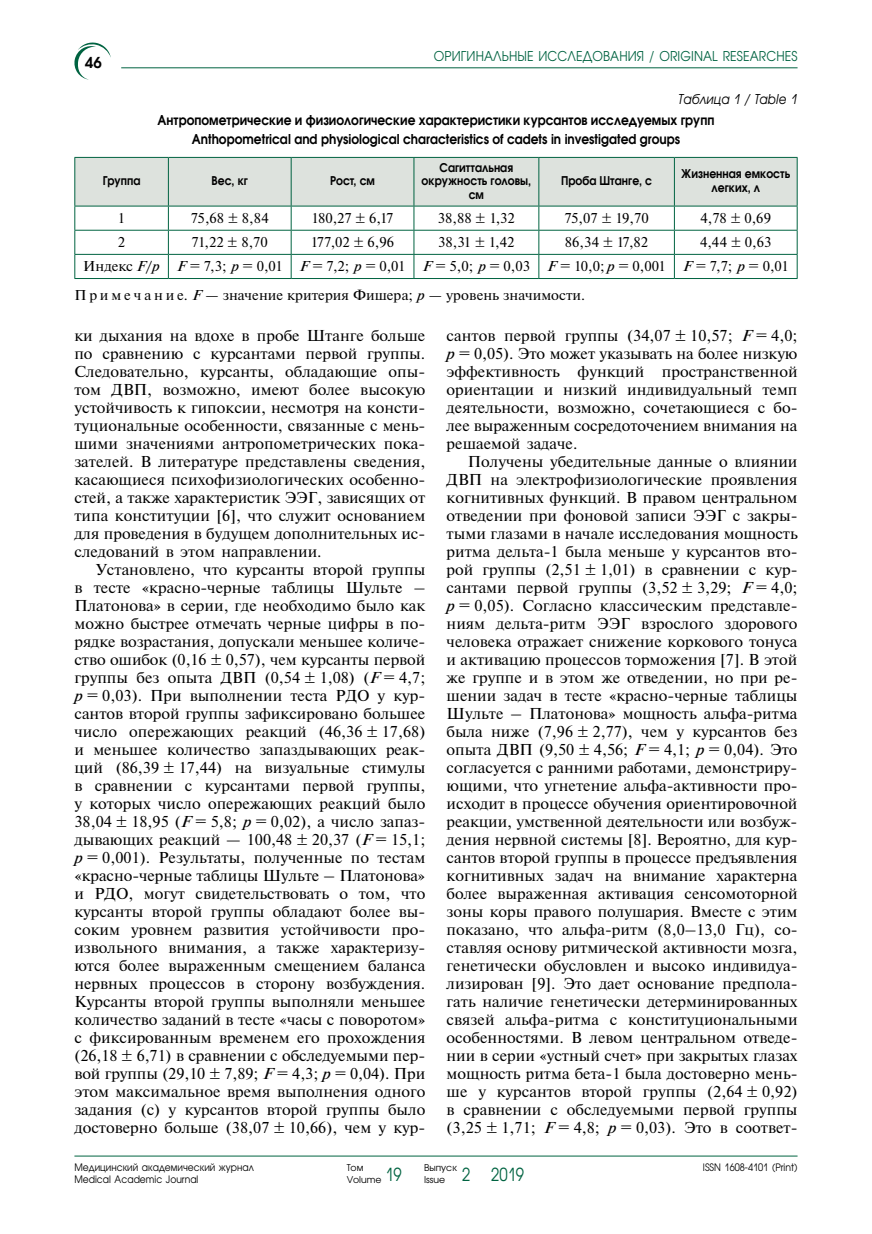
<style>
.page{position:relative;width:872px;height:1234px;background:#fff}
.page>*{position:absolute;margin:0;border:0;box-sizing:border-box;transform-origin:0 0}
.t1{font:15.75px/18px "Newton San Pin";color:#000;text-align:justify}
.t2{font:15px "Avant Garde Gothic Demi ITC";color:#000}
.t3{font:14.25px/24.2px "Newton San Pin";color:#000}
.t4{font:13.5px/19.2px "Avant Garde Gothic Demi ITC";color:#000;text-align:center;scale:.9 1}
.t5{font:13.5px "Avant Garde Gothic Book ITC";letter-spacing:.01em;color:#006341;scale:.9 1}
.t6{font:italic 13.5px "Avant Garde Gothic Book ITC";color:#000;scale:.9 1}
.t7{font:12px/13.5px "Avant Garde Gothic Demi ITC";color:#000;text-align:center;scale:.9 1}
.t8{font:10.2px "Avant Garde Gothic Book ITC";color:#000;scale:.9 1}
.t9{font:9.3px/12.5px "Avant Garde Gothic Book ITC";color:#000}
.s1{font-style:italic}
</style>
<div class="page">
<hr style="left:121px;top:67px;width:676px;height:1px;background:#006341">
<hr style="left:74px;top:1155px;width:723px;height:1px;background:#006341">
<svg style="left:74px;top:42px;width:37px;height:38px"></svg>
<svg style="left:74px;top:158px;width:723px;height:120px"></svg>
<hr style="left:74px;top:278px;width:94px;height:1px;background:#006341">
<hr style="left:168px;top:278px;width:123px;height:1px;background:#006341">
<hr style="left:291px;top:278px;width:123px;height:1px;background:#006341">
<hr style="left:414px;top:278px;width:125px;height:1px;background:#006341">
<hr style="left:539px;top:278px;width:135px;height:1px;background:#006341">
<hr style="left:674px;top:278px;width:123px;height:1px;background:#006341">
<hr style="left:74px;top:157px;width:94px;height:1px;background:#006341">
<hr style="left:74px;top:158px;width:1px;height:48px;background:#006341">
<hr style="left:168px;top:157px;width:123px;height:1px;background:#006341">
<hr style="left:291px;top:157px;width:123px;height:1px;background:#006341">
<hr style="left:414px;top:157px;width:125px;height:1px;background:#006341">
<hr style="left:539px;top:157px;width:135px;height:1px;background:#006341">
<hr style="left:674px;top:157px;width:123px;height:1px;background:#006341">
<hr style="left:796px;top:158px;width:1px;height:48px;background:#006341">
<hr style="left:74px;top:206px;width:94px;height:1px;background:#006341">
<hr style="left:168px;top:206px;width:123px;height:1px;background:#006341">
<hr style="left:291px;top:206px;width:123px;height:1px;background:#006341">
<hr style="left:414px;top:206px;width:125px;height:1px;background:#006341">
<hr style="left:539px;top:206px;width:135px;height:1px;background:#006341">
<hr style="left:674px;top:206px;width:123px;height:1px;background:#006341">
<p class="t2" style="left:85px;top:53px;width:18px">46</p>
<p class="t5" style="left:434px;top:48px;width:405px">ОРИГИНАЛЬНЫЕ ИССЛЕДОВАНИЯ / original researches</p>
<p class="t6" style="left:678px;top:91px;width:134px">Таблица 1 / Table 1</p>
<p class="t4" style="left:157px;top:110px;width:620px">Антропометрические и физиологические характеристики курсантов исследуемых групп<br>Anthopometrical and physiological characteristics of cadets in investigated groups</p>
<p class="t7" style="left:103px;top:174px;width:43px">Группа</p>
<p class="t7" style="left:211px;top:174px;width:42px">Вес, кг</p>
<p class="t7" style="left:330px;top:174px;width:51px">Рост, см</p>
<p class="t7" style="left:421px;top:160px;width:123px">Сагиттальная окружность головы, см</p>
<p class="t7" style="left:561px;top:174px;width:103px">Проба Штанге, с</p>
<p class="t7" style="left:681px;top:167px;width:123px">Жизненная емкость легких, л</p>
<p class="t3" style="left:118px;top:206px;width:9px">1</p>
<p class="t3" style="left:191px;top:206px;width:79px">75,68 ± 8,84</p>
<p class="t3" style="left:311px;top:206px;width:83px">180,27 ± 6,17</p>
<p class="t3" style="left:438px;top:206px;width:79px">38,88 ± 1,32</p>
<p class="t3" style="left:564px;top:206px;width:86px">75,07 ± 19,70</p>
<p class="t3" style="left:700px;top:206px;width:72px">4,78 ± 0,69</p>
<p class="t3" style="left:118px;top:230px;width:9px">2</p>
<p class="t3" style="left:191px;top:230px;width:78px">71,22 ± 8,70</p>
<p class="t3" style="left:311px;top:230px;width:85px">177,02 ± 6,96</p>
<p class="t3" style="left:438px;top:230px;width:78px">38,31 ± 1,42</p>
<p class="t3" style="left:565px;top:230px;width:85px">86,34 ± 17,82</p>
<p class="t3" style="left:83px;top:230px;width:707px;text-indent:617px">4,44 ± 0,63<br>Индекс <span class="s1">F</span>/<span class="s1">p F</span> = 7,3; <span class="s1">p</span> = 0,01 <span class="s1">F</span> = 7,2; <span class="s1">p</span> = 0,01 <span class="s1">F</span> = 5,0; <span class="s1">p</span> = 0,03 <span class="s1">F</span> = 10,0; <span class="s1">p</span> = 0,001 <span class="s1">F</span> = 7,7; <span class="s1">p</span> = 0,01</p>
<p class="t3" style="left:74px;top:282px;width:512px">П р и м е ч а н и е. <span class="s1">F</span> — значение критерия Фишера; <span class="s1">p</span> — уровень значимости.</p>
<p class="t1" style="left:74px;top:326px;width:352px">ки дыхания на вдохе в пробе Штанге больше по сравнению с курсантами первой группы.<br>Следовательно, курсанты, обладающие опы&shy;том ДВП, возможно, имеют более высокую устойчивость к гипоксии, несмотря на консти&shy;туциональные особенности, связанные с мень&shy;шими значениями антропометрических пока&shy;зателей. В литературе представлены сведения, касающиеся психофизиологических особенно&shy;стей, а также характеристик ЭЭГ, зависящих от типа конституции [6], что служит основанием для проведения в будущем дополнительных ис&shy;следований в этом направлении.</p>
<p class="t1" style="left:74px;top:560px;width:352px;text-indent:21px">Установлено, что курсанты второй группы в тесте «красно-черные таблицы Шульте – Платонова» в серии, где необходимо было как можно быстрее отмечать черные цифры в по&shy;рядке возрастания, допускали меньшее количе&shy;ство ошибок (0,16 ± 0,57), чем курсанты первой группы без опыта ДВП (0,54 ± 1,08) (<span class="s1">F</span> = 4,7; <span class="s1">p</span> = 0,03). При выполнении теста РДО у кур&shy;сантов второй группы зафиксировано большее число опережающих реакций (46,36 ± 17,68) и меньшее количество запаздывающих реак&shy;ций (86,39 ± 17,44) на визуальные стимулы в сравнении с курсантами первой группы, у которых число опережающих реакций было 38,04 ± 18,95 (<span class="s1">F</span> = 5,8; <span class="s1">p</span> = 0,02), а число запаз&shy;дывающих реакций — 100,48 ± 20,37 (<span class="s1">F</span> = 15,1; <span class="s1">p</span> = 0,001). Результаты, полученные по тестам «красно-черные таблицы Шульте – Платонова» и РДО, могут свидетельствовать о том, что курсанты второй группы обладают более вы&shy;соким уровнем развития устойчивости про&shy;извольного внимания, а также характеризу&shy;ются более выраженным смещением баланса нервных процессов в сторону возбуждения.<br>Курсанты второй группы выполняли меньшее количество заданий в тесте «часы с поворотом» с фиксированным временем его прохождения (26,18 ± 6,71) в сравнении с обследуемыми пер&shy;вой группы (29,10 ± 7,89; <span class="s1">F</span> = 4,3; <span class="s1">p</span> = 0,04). При этом максимальное время выполнения одного задания (с) у курсантов второй группы было достоверно больше (38,07 ± 10,66), чем у кур-</p>
<p class="t1" style="left:446px;top:326px;width:352px">сантов первой группы (34,07 ± 10,57; <span class="s1">F</span> = 4,0; <span class="s1">p</span> = 0,05). Это может указывать на более низкую эффективность функций пространственной ориентации и низкий индивидуальный темп деятельности, возможно, сочетающиеся с бо&shy;лее выраженным сосредоточением внимания на решаемой задаче.</p>
<p class="t1" style="left:446px;top:452px;width:353px;text-indent:21px">Получены убедительные данные о влиянии ДВП на электрофизиологические проявления когнитивных функций. В правом центральном отведении при фоновой записи ЭЭГ с закры&shy;тыми глазами в начале исследования мощность ритма дельта-1 была меньше у курсантов вто&shy;рой группы (2,51 ± 1,01) в сравнении с кур&shy;сантами первой группы (3,52 ± 3,29; <span class="s1">F</span> = 4,0; <span class="s1">p</span> = 0,05). Согласно классическим представле&shy;ниям дельта-ритм ЭЭГ взрослого здорового человека отражает снижение коркового тонуса и активацию процессов торможения [7]. В этой же группе и в этом же отведении, но при ре&shy;шении задач в тесте «красно-черные таблицы Шульте – Платонова» мощность альфа-ритма была ниже (7,96 ± 2,77), чем у курсантов без опыта ДВП (9,50 ± 4,56; <span class="s1">F</span> = 4,1; <span class="s1">p</span> = 0,04). Это согласуется с ранними работами, демонстриру&shy;ющими, что угнетение альфа-активности про&shy;исходит в процессе обучения ориентировочной реакции, умственной деятельности или возбуж&shy;дения нервной системы [8]. Вероятно, для кур&shy;сантов второй группы в процессе предъявления когнитивных задач на внимание характерна более выраженная активация сенсомоторной зоны коры правого полушария. Вместе с этим показано, что альфа-ритм (8,0–13,0 Гц), со&shy;ставляя основу ритмической активности мозга, генетически обусловлен и высоко индивидуа&shy;лизирован [9]. Это дает основание предпола&shy;гать наличие генетически детерминированных связей альфа-ритма с конституциональными особенностями. В левом центральном отведе&shy;нии в серии «устный счет» при закрытых глазах мощность ритма бета-1 была достоверно мень&shy;ше у курсантов второй группы (2,64 ± 0,92) в сравнении с обследуемыми первой группы (3,25 ± 1,71; <span class="s1">F</span> = 4,8; <span class="s1">p</span> = 0,03). Это в соответ-</p>
<p class="t8" style="left:74px;top:1161px;width:201px">Медицинский академический журнал</p>
<p class="t8" style="left:703px;top:1161px;width:107px">ISSN 1608-4101 (Print)</p>
<p class="t8" style="left:74px;top:1173px;width:139px">Medical Academic Journal</p>
<p class="t9" style="left:347px;top:1160px;width:18px">Том</p>
<p class="t9" style="left:347px;top:1160px;width:179px;text-indent:78px">Выпуск<br>Volume <sup>19</sup> Issue <sup>2</sup> <sup>2019</sup></p>
</div>
